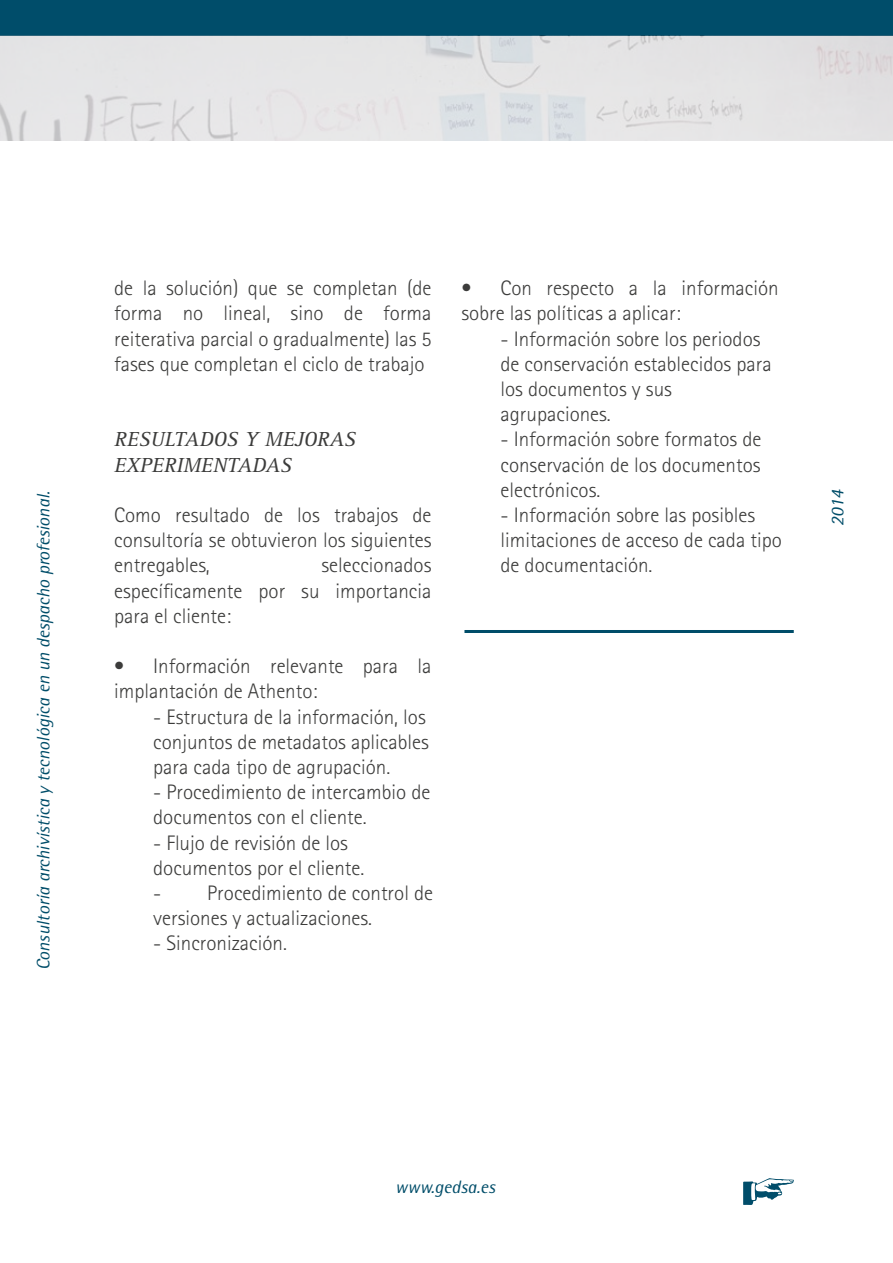
<style>
.page{position:relative;width:893px;height:1263px;background:#fff}
.page>*{position:absolute;margin:0;border:0;box-sizing:border-box;transform-origin:0 0}
.t1{font:300 21px/25.2px "Rotis Sans Serif Std";color:#3c3c3b}
.t2{font:italic 21px/25.2px "Rotis Serif Std";color:#3c3c3b}
.t3{font:italic 18px "Rotis Semi Sans Std";letter-spacing:-.005em;color:#004d69}
</style>
<div class="page">
<div style="left:0;top:0;width:893px;height:35px;background:#004d6a"></div>
<img style="left:0;top:35px;width:893px;height:105px">
<svg style="left:743px;top:1178px;width:51px;height:27px"></svg>
<hr style="left:464px;top:630px;width:330px;height:3px;background:#004d69">
<p class="t1" style="left:114px;top:275px;width:319px;text-align:justify">de la solución) que se completan (de forma no lineal, sino de forma reiterativa parcial o gradualmente) las 5 fases que completan el ciclo de trabajo</p>
<p class="t1" style="left:461px;top:275px;width:319px">• Con respecto a la información sobre las políticas a aplicar:</p>
<p class="t1" style="left:500px;top:326px;width:273px">- Información sobre los periodos de conservación establecidos para los documentos y sus agrupaciones.</p>
<p class="t1" style="left:500px;top:427px;width:262px;text-align:justify">- Información sobre formatos de conservación de los documentos electrónicos.</p>
<p class="t1" style="left:500px;top:502px;width:283px">- Información sobre las posibles limitaciones de acceso de cada tipo de documentación.</p>
<p class="t2" style="left:114px;top:427px;width:243px">RESULTADOS Y MEJORAS<br>EXPERIMENTADAS</p>
<p class="t1" style="left:114px;top:502px;width:319px;text-align:justify">Como resultado de los trabajos de consultoría se obtuvieron los siguientes entregables,</p>
<p class="t3" style="left:33px;top:970px;width:480px;rotate:-90deg">Consultoría archivística y tecnológica en un despacho profesional.</p>
<p class="t3" style="left:826px;top:526px;width:38px;rotate:-90deg">2014</p>
<p class="t1" style="left:114px;top:553px;width:319px;text-align:justify;text-indent:207px">seleccionados específicamente por su importancia para el cliente:</p>
<p class="t1" style="left:114px;top:653px;width:319px">• Información relevante para la implantación de Athento:</p>
<p class="t1" style="left:153px;top:704px;width:277px">- Estructura de la información, los conjuntos de metadatos aplicables para cada tipo de agrupación.</p>
<p class="t1" style="left:153px;top:779px;width:279px">- Procedimiento de intercambio de documentos con el cliente.</p>
<p class="t1" style="left:153px;top:830px;width:213px">- Flujo de revisión de los documentos por el cliente.</p>
<p class="t1" style="left:153px;top:880px;width:281px">- Procedimiento de control de versiones y actualizaciones.</p>
<p class="t1" style="left:153px;top:931px;width:135px">- Sincronización.</p>
<p class="t3" style="left:395px;top:1175px;width:102px">www.gedsa.es</p>
</div>
